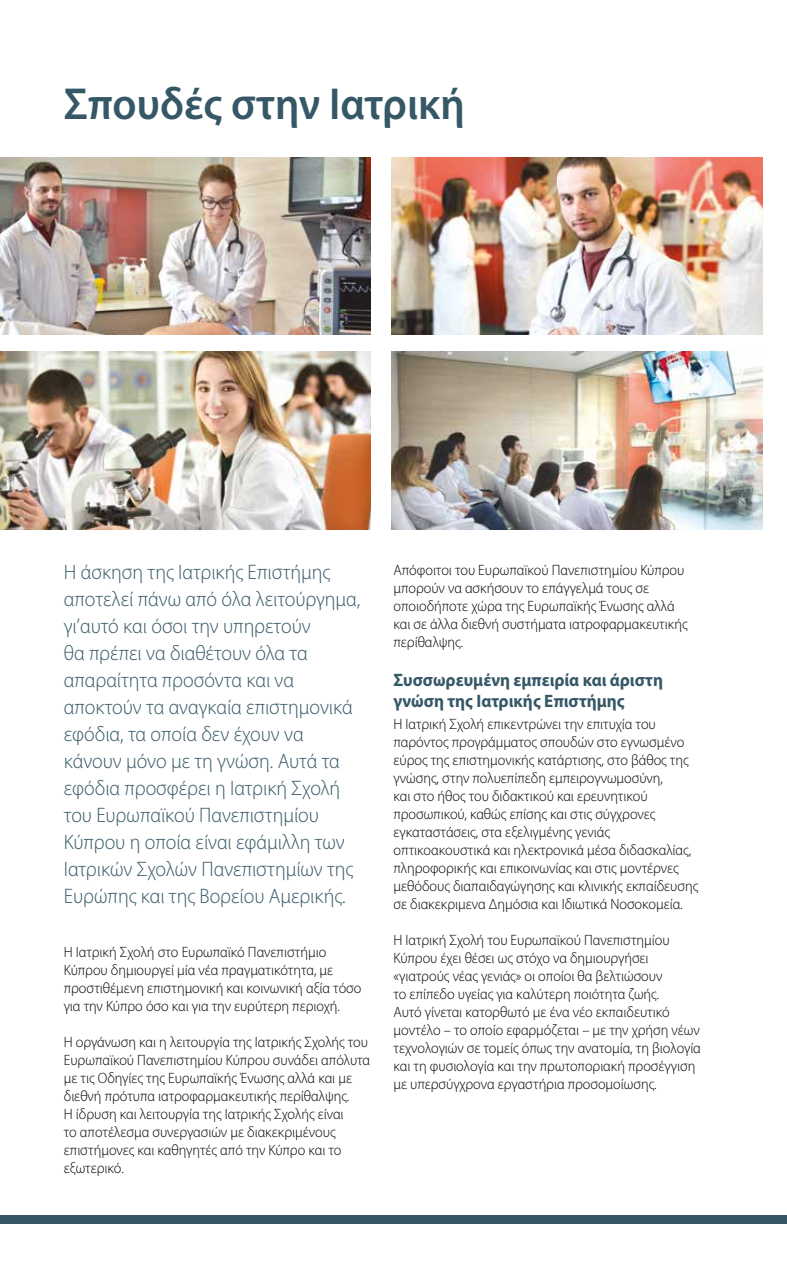
<style>
.page{position:relative;width:787px;height:1263px;background:#fff}
.page>*{position:absolute;margin:0;border:0;box-sizing:border-box;transform-origin:0 0}
.t1{font:600 45px "Myriad Pro";color:#365866;scale:.95 1}
.t2{font:300 21px/27px "Myriad Pro";color:#365866;scale:.95 1}
.t3{font:700 18px/21px "Myriad Pro";color:#365866;scale:.95 1}
.t4{font:300 15px/18px "Myriad Pro";color:#000;scale:.95 1}
</style>
<div class="page">
<img style="left:0;top:157px;width:371px;height:178px">
<img style="left:0;top:352px;width:371px;height:177px">
<img style="left:391px;top:157px;width:371px;height:178px">
<img style="left:391px;top:352px;width:371px;height:177px">
<div style="left:0;top:1215px;width:787px;height:9px;background:#365866"></div>
<h1 class="t1" style="left:64px;top:79px;width:424px">Σπουδές στην Ιατρική</h1>
<p class="t2" style="left:64px;top:559px;width:314px">Η άσκηση της Ιατρικής Επιστήμης αποτελεί πάνω από όλα λειτούργημα, γι’αυτό και όσοι την υπηρετούν<br>θα πρέπει να διαθέτουν όλα τα απαραίτητα προσόντα και να αποκτούν τα αναγκαία επιστημονικά εφόδια, τα οποία δεν έχουν να κάνουν μόνο με τη γνώση. Αυτά τα εφόδια προσφέρει η Ιατρική Σχολή του Ευρωπαϊκού Πανεπιστημίου<br>Κύπρου η οποία είναι εφάμιλλη των<br>Ιατρικών Σχολών Πανεπιστημίων της<br>Ευρώπης και της Βορείου Αμερικής.</p>
<p class="t4" style="left:64px;top:943px;width:315px">Η Ιατρική Σχολή στο Ευρωπαϊκό Πανεπιστήμιο Κύπρου δημιουργεί μία νέα πραγματικότητα, με προστιθέμενη επιστημονική και κοινωνική αξία τόσο για την Κύπρο όσο και για την ευρύτερη περιοχή.</p>
<p class="t4" style="left:64px;top:1033px;width:324px">Η οργάνωση και η λειτουργία της Ιατρικής Σχολής του Ευρωπαϊκού Πανεπιστημίου Κύπρου συνάδει απόλυτα με τις Οδηγίες της Ευρωπαϊκής Ένωσης αλλά και με διεθνή πρότυπα ιατροφαρμακευτικής περίθαλψης.<br>Η ίδρυση και λειτουργία της Ιατρικής Σχολής είναι<br>το αποτέλεσμα συνεργασιών με διακεκριμένους επιστήμονες και καθηγητές από την Κύπρο και το εξωτερικό.</p>
<p class="t4" style="left:393px;top:561px;width:311px">Απόφοιτοι του Ευρωπαϊκού Πανεπιστημίου Κύπρου μπορούν να ασκήσουν το επάγγελμά τους σε οποιοδήποτε χώρα της Ευρωπαϊκής Ένωσης αλλά και σε άλλα διεθνή συστήματα ιατροφαρμακευτικής περίθαλψης.</p>
<p class="t3" style="left:393px;top:669px;width:285px">Συσσωρευμένη εμπειρία και άριστη γνώση της Ιατρικής Επιστήμης</p>
<p class="t4" style="left:393px;top:715px;width:322px">Η Ιατρική Σχολή επικεντρώνει την επιτυχία του παρόντος προγράμματος σπουδών στο εγνωσμένο εύρος της επιστημονικής κατάρτισης, στο βάθος της γνώσης, στην πολυεπίπεδη εμπειρογνωμοσύνη,<br>και στο ήθος του διδακτικού και ερευνητικού προσωπικού, καθώς επίσης και στις σύγχρονες εγκαταστάσεις, στα εξελιγμένης γενιάς οπτικοακουστικά και ηλεκτρονικά μέσα διδασκαλίας, πληροφορικής και επικοινωνίας και στις μοντέρνες μεθόδους διαπαιδαγώγησης και κλινικής εκπαίδευσης σε διακεκριμενα Δημόσια και Ιδιωτικά Νοσοκομεία.</p>
<p class="t4" style="left:393px;top:931px;width:325px">Η Ιατρική Σχολή του Ευρωπαϊκού Πανεπιστημίου Κύπρου έχει θέσει ως στόχο να δημιουργήσει «γιατρούς νέας γενιάς» οι οποίοι θα βελτιώσουν<br>το επίπεδο υγείας για καλύτερη ποιότητα ζωής.<br>Αυτό γίνεται κατορθωτό με ένα νέο εκπαιδευτικό μοντέλο – το οποίο εφαρμόζεται – με την χρήση νέων τεχνολογιών σε τομείς όπως την ανατομία, τη βιολογία και τη φυσιολογία και την πρωτοποριακή προσέγγιση με υπερσύγχρονα εργαστήρια προσομοίωσης.</p>
</div>
